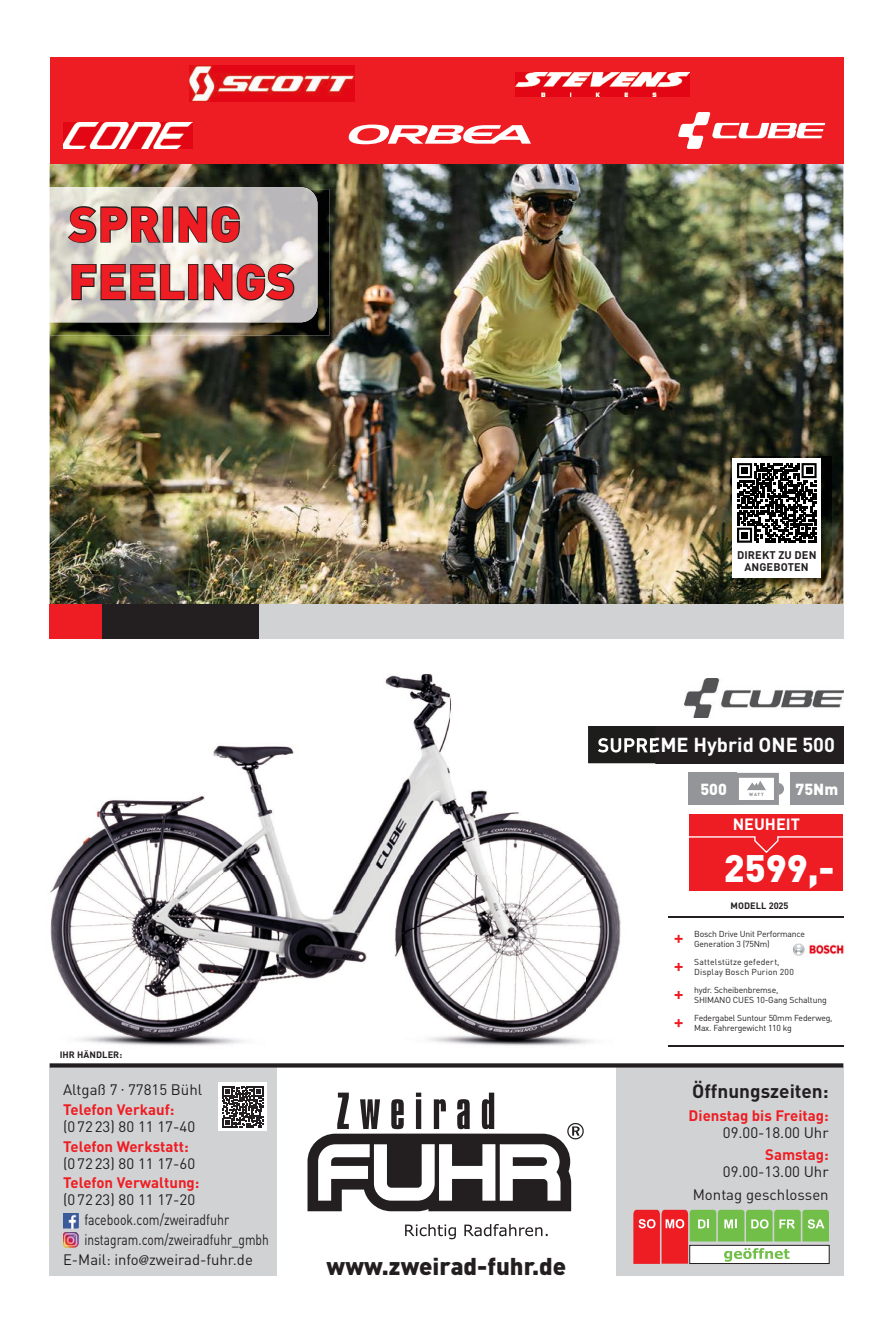
<style>
.page{position:relative;width:893px;height:1333px;background:#fff}
.page>*{position:absolute;margin:0;border:0;box-sizing:border-box;transform-origin:0 0}
.t1{font:900 48px/57.6px "DIN Pro";letter-spacing:.01em;color:#ee1d23}
.t2{font:900 37.8px "DIN Pro";color:#fff}
.t3{font:900 24px "DIN Pro";color:#231f20}
.t4{font:700 20px "DIN Pro";color:#fff}
.t5{font:700 19px "DIN Pro";color:#231f20}
.t6{font:700 16.2px "DIN Pro";color:#fff}
.t7{font:900 15.8px "DIN Pro";color:#fff}
.t8{font:15px/19.8px "DIN Pro";color:#231f20}
.t9{font:700 15px "DIN Pro";color:#ee1d23}
.t10{font:15px "DIN Pro";color:#231f20;scale:.8 1}
.t11{font:15px "DIN Pro";color:#231f20;scale:.82 1}
.t12{font:700 11px/12px "DIN Pro";letter-spacing:.01em;color:#231f20;text-align:center}
.t13{font:700 9.2px "DIN Pro";letter-spacing:.01em;color:#231f20}
.t14{font:8.6px/10.6px "DIN Pro";letter-spacing:-.02em;color:#231f20}
.t15{font:8.6px/10.6px "DIN Pro";letter-spacing:.015em;color:#231f20}
.t16{font:900 4.5px "DIN Pro";color:#939598}
.s1{font-family:"Futura PT Cond"}
.s2{font-weight:700;color:#ee1d23}
.s3{font-family:"American Typewriter"}
</style>
<div class="page">
<div style="left:616px;top:1067px;width:227px;height:209px;background:#d1d2d4"></div>
<div style="left:50px;top:1067px;width:227px;height:209px;background:#d1d2d4"></div>
<img style="left:50px;top:163px;width:793px;height:441px">
<div style="left:50px;top:57px;width:793px;height:106px;background:#ee1d23"></div>
<svg style="left:678px;top:112px;width:147px;height:37px"></svg>
<svg style="left:307px;top:1092px;width:277px;height:119px"></svg>
<svg style="left:405px;top:1224px;width:143px;height:15px"></svg>
<svg style="left:50px;top:1063px;width:793px;height:4px;background:#353132"></svg>
<div style="left:689px;top:772px;width:48px;height:33px;background:#939598"></div>
<div style="left:734px;top:772px;width:45px;height:33px;border:5px solid #939598"></div>
<svg style="left:778px;top:783px;width:6px;height:11px"></svg>
<svg style="left:747px;top:781px;width:19px;height:9px"></svg>
<img style="left:189px;top:66px;width:165px;height:35px">
<img style="left:516px;top:72px;width:173px;height:24px">
<img style="left:63px;top:1213px;width:15px;height:15px">
<div style="left:588px;top:726px;width:255px;height:37px;background:#231f20"></div>
<svg style="left:633px;top:1209px;width:197px;height:55px;background:#b7a072"></svg>
<div style="left:690px;top:1245px;width:139px;height:18px;border:1px solid #231f20"></div>
<img style="left:684px;top:678px;width:159px;height:39px">
<svg style="left:675px;top:934px;width:8px;height:8px"></svg>
<svg style="left:675px;top:962px;width:8px;height:8px"></svg>
<svg style="left:675px;top:991px;width:8px;height:8px"></svg>
<svg style="left:675px;top:1019px;width:8px;height:8px"></svg>
<hr style="left:668px;top:916px;width:176px;height:1px;background:#231f20">
<hr style="left:668px;top:1045px;width:176px;height:1px;background:#231f20">
<div style="left:790px;top:772px;width:53px;height:33px;background:#939598"></div>
<img style="left:63px;top:122px;width:129px;height:27px">
<div style="left:690px;top:814px;width:153px;height:76px;background:#ee1d23"></div>
<svg style="left:689px;top:835px;width:154px;height:19px"></svg>
<img style="left:63px;top:1232px;width:15px;height:15px">
<div style="left:219px;top:1082px;width:48px;height:48px;background:#fff"></div>
<svg style="left:222px;top:1086px;width:42px;height:41px"></svg>
<img style="left:793px;top:943px;width:51px;height:13px">
<div style="left:50px;top:604px;width:793px;height:34px;background:#d1d2d4"></div>
<div style="left:50px;top:604px;width:209px;height:34px;background:#231f20"></div>
<div style="left:50px;top:604px;width:52px;height:34px;background:#ee1d23"></div>
<img style="left:51px;top:189px;width:279px;height:146px">
<img style="left:50px;top:187px;width:267px;height:135px">
<svg style="left:66px;top:205px;width:96px;height:39px;background:#b0ada5"></svg>
<div style="left:163px;top:206px;width:10px;height:36px;border:2px solid #231f20"></div>
<svg style="left:178px;top:205px;width:63px;height:39px;background:#a19e9a"></svg>
<svg style="left:70px;top:263px;width:116px;height:38px;background:#aaa7a1"></svg>
<div style="left:188px;top:264px;width:10px;height:36px;border:2px solid #231f20"></div>
<svg style="left:203px;top:263px;width:93px;height:38px;background:#aaa5a2"></svg>
<img style="left:50px;top:673px;width:605px;height:373px">
<img style="left:588px;top:726px;width:67px;height:37px">
<img style="left:598px;top:738px;width:57px;height:18px">
<img style="left:731px;top:457px;width:100px;height:131px">
<div style="left:733px;top:547px;width:88px;height:30px;background:#fff"></div>
<div style="left:733px;top:459px;width:88px;height:88px;background:#fff"></div>
<svg style="left:737px;top:463px;width:80px;height:79px"></svg>
<div style="left:741px;top:467px;width:7px;height:7px;background:#000"></div>
<div style="left:806px;top:467px;width:6px;height:7px;background:#000"></div>
<div style="left:741px;top:532px;width:7px;height:6px;background:#000"></div>
<svg style="left:349px;top:124px;width:182px;height:20px"></svg>
<h1 class="t1" style="left:69px;top:193px;width:228px">SPRING<br>FEELINGS</h1>
<p class="t12" style="left:737px;top:549px;width:81px">DIREKT ZU DEN<br>ANGEBOTEN</p>
<p class="t13" style="left:60px;top:1048px;width:64px">IHR HÄNDLER:</p>
<p class="t8" style="left:63px;top:1077px;width:141px">Altgaß 7 <span class="s1">·</span> 77815 Bühl<br><span class="s2">Telefon Verkauf:</span></p>
<p class="t8" style="left:63px;top:1114px;width:134px">(0 72 23) 80 11 17-40</p>
<p class="t9" style="left:63px;top:1135px;width:127px">Telefon Werkstatt:</p>
<p class="t8" style="left:63px;top:1151px;width:134px">(0 72 23) 80 11 17-60</p>
<p class="t9" style="left:63px;top:1172px;width:138px">Telefon Verwaltung:</p>
<p class="t8" style="left:63px;top:1188px;width:134px">(0 72 23) 80 11 17-20</p>
<p class="t11" style="left:84px;top:1207px;width:178px">facebook.com/zweiradfuhr</p>
<p class="t10" style="left:84px;top:1227px;width:232px">instagram.com/zweiradfuhr_gmbh</p>
<p class="t8" style="left:63px;top:1248px;width:191px">E-Mail: info<span class="s3">@</span>zweirad-fuhr.de</p>
<h3 class="t3" style="left:327px;top:1250px;width:241px">www.zweirad-fuhr.de</h3>
<h3 class="t4" style="left:597px;top:731px;width:239px">SUPREME Hybrid ONE 500</h3>
<p class="t7" style="left:700px;top:778px;width:28px">500</p>
<p class="t16" style="left:749px;top:791px;width:16px">WATT</p>
<p class="t7" style="left:796px;top:778px;width:44px">75Nm</p>
<p class="t6" style="left:733px;top:813px;width:69px">NEUHEIT</p>
<h2 class="t2" style="left:724px;top:842px;width:113px">2599,-</h2>
<p class="t13" style="left:730px;top:899px;width:60px">MODELL 2025</p>
<p class="t14" style="left:694px;top:927px;width:112px">Bosch Drive Unit Performance<br>Generation 3 (75Nm)</p>
<p class="t15" style="left:694px;top:955px;width:101px">Sattelstütze gefedert,<br>Display Bosch Purion 200</p>
<p class="t14" style="left:694px;top:983px;width:134px">hydr. Scheibenbremse,<br>SHIMANO CUES 10-Gang Schaltung</p>
<p class="t14" style="left:694px;top:1011px;width:140px">Federgabel Suntour 50mm Federweg,<br>Max. Fahrergewicht 110 kg</p>
<p class="t5" style="left:692px;top:1078px;width:138px">Öffnungszeiten:</p>
<p class="t9" style="left:689px;top:1104px;width:142px">Dienstag bis Freitag:</p>
<p class="t8" style="left:723px;top:1120px;width:107px">09.00-18.00 Uhr</p>
<p class="t9" style="left:765px;top:1144px;width:65px">Samstag:</p>
<p class="t8" style="left:693px;top:1158px;width:138px;line-height:22.7px;text-align:right">09.00-13.00 Uhr<br>Montag geschlossen</p>
</div>
